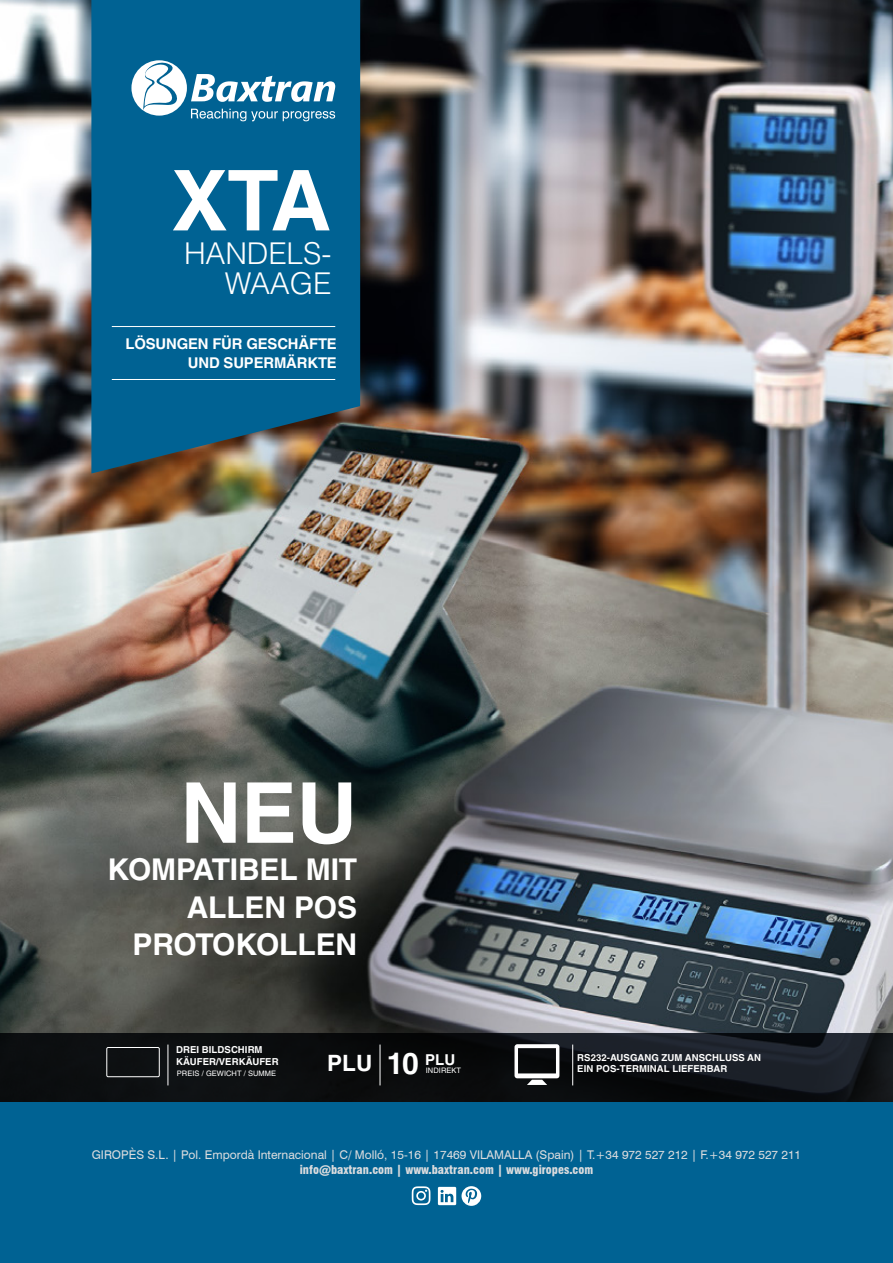
<style>
.page{position:relative;width:893px;height:1263px;background:#fff}
.page>*{position:absolute;margin:0;border:0;box-sizing:border-box;transform-origin:0 0}
.t1{font:700 84px "Helvetica LT Std";letter-spacing:-.005em;color:#fff}
.t2{font:700 30px/37.5px "Helvetica LT Std";letter-spacing:-.005em;color:#fff;text-align:right}
.t3{font:300 30px/30px "Helvetica LT Std";letter-spacing:-.005em;color:#fff;text-align:right}
.t4{font:700 22.5px "Helvetica LT Std";color:#fff}
.t5{font:700 15px "Helvetica LT Std";color:#fff}
.t6{font:700 14.85px/18.9px "Helvetica LT Std";letter-spacing:-.01em;color:#fff;text-align:right}
.t7{font:12px "Swiss 721 BT";color:#dbdcde}
.t8{font:900 condensed 12px "Swiss 721 BT";color:#dbdcde}
.t9{font:700 9.6px/11.6px "Helvetica LT Std";letter-spacing:.005em;color:#fff}
.t10{font:7.5px "Helvetica LT Std";letter-spacing:.005em;color:#fff}
.s1{font-size:30px}
</style>
<div class="page">
<div style="left:0;top:1086px;width:893px;height:177px;background:#006293"></div>
<img style="left:0;top:0;width:893px;height:1033px">
<svg style="left:91px;top:0;width:269px;height:473px;background:#09628d"></svg>
<hr style="left:112px;top:326px;width:223px;height:1px;background:#fff">
<hr style="left:112px;top:379px;width:223px;height:1px;background:#fff">
<svg style="left:131px;top:60px;width:204px;height:61px"></svg>
<svg style="left:438px;top:1186px;width:43px;height:20px"></svg>
<svg style="left:412px;top:1186px;width:18px;height:19px"></svg>
<svg style="left:0;top:1033px;width:893px;height:69px;background:#0e1114"></svg>
<hr style="left:168px;top:1044px;width:1px;height:41px;background:#fff">
<div style="left:106px;top:1047px;width:54px;height:30px;border:1px solid #fff"></div>
<hr style="left:380px;top:1044px;width:1px;height:41px;background:#fff">
<hr style="left:572px;top:1044px;width:1px;height:41px;background:#fff">
<svg style="left:514px;top:1044px;width:45px;height:41px"></svg>
<h1 class="t1" style="left:172px;top:150px;width:161px">XTA</h1>
<h2 class="t3" style="left:184px;top:238px;width:149px">HANDELS-<br>WAAGE</h2>
<p class="t6" style="left:125px;top:334px;width:213px">LÖSUNGEN FÜR GESCHÄFTE<br>UND SUPERMÄRKTE</p>
<h1 class="t1" style="left:181px;top:762px;width:178px">NEU</h1>
<h2 class="t2" style="left:107px;top:850px;width:251px">KOMPATIBEL MIT<br>ALLEN POS<br>PROTOKOLLEN</h2>
<p class="t9" style="left:176px;top:1044px;width:104px">DREI BILDSCHIRM<br>KÄUFER/VERKÄUFER</p>
<p class="t10" style="left:177px;top:1069px;width:101px">PREIS / GEWICHT / SUMME</p>
<h3 class="t4" style="left:327px;top:1050px;width:93px">PLU <span class="s1">10</span></h3>
<p class="t9" style="left:577px;top:1051px;width:185px">RS232-AUSGANG ZUM ANSCHLUSS AN<br>EIN POS-TERMINAL LIEFERBAR</p>
<p class="t5" style="left:425px;top:1050px;width:32px">PLU</p>
<p class="t10" style="left:426px;top:1066px;width:37px">INDIREKT</p>
<p class="t7" style="left:92px;top:1146px;width:711px">GIROPÈS S.L. | Pol. Empordà Internacional | C/ Molló, 15-16 | 17469 VILAMALLA (Spain) | T.+34 972 527 212 | F.+34 972 527 211</p>
<p class="t8" style="left:300px;top:1162px;width:295px">info@baxtran.com | www.baxtran.com | www.giropes.com</p>
</div>
